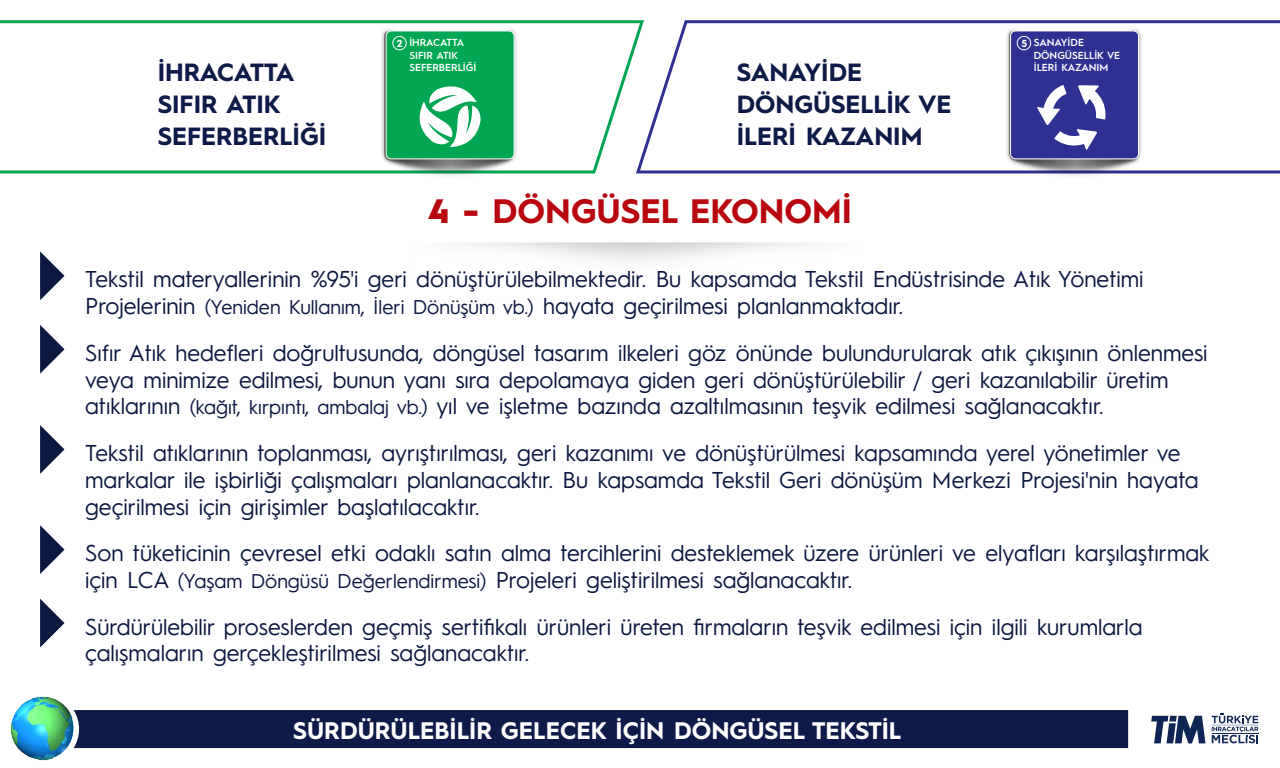
<style>
.page{position:relative;width:1280px;height:768px;background:#fff}
.page>*{position:absolute;margin:0;border:0;box-sizing:border-box;transform-origin:0 0}
.t1{font:700 34px "Hurme Geometric Sans 1";color:#b8070f}
.t2{font:700 25px/32px "Hurme Geometric Sans 1";color:#0e1a47}
.t3{font:700 24px "Hurme Geometric Sans 1";color:#fff}
.t4{font:23px/26.7px "Hurme Geometric Sans 1";color:#0c1840}
.t5{font:600 10.2px/12.3px "Hurme Geometric Sans 1";color:#fff}
.t6{font:700 10.2px "Hurme Geometric Sans 1";color:#fff}
.s1{font-weight:900}
.s2{font-size:20px}
</style>
<div class="page">
<div style="left:86px;top:710px;width:1042px;height:38px;background:#0e1b48"></div>
<img style="left:10px;top:696px;width:76px;height:65px">
<svg style="left:0;top:20px;width:634px;height:154px"></svg>
<svg style="left:634px;top:20px;width:646px;height:154px"></svg>
<svg style="left:40px;top:251px;width:24px;height:49px"></svg>
<svg style="left:40px;top:325px;width:24px;height:49px"></svg>
<svg style="left:40px;top:425px;width:24px;height:49px"></svg>
<svg style="left:40px;top:525px;width:24px;height:49px"></svg>
<svg style="left:40px;top:599px;width:24px;height:48px"></svg>
<img style="left:345px;top:20px;width:209px;height:156px">
<div style="left:386px;top:31px;width:128px;height:128px;background:#00a651;border-radius:5px"></div>
<div style="left:386px;top:30px;width:129px;height:129px;border:1px solid #fff;border-radius:5px"></div>
<div style="left:393px;top:36px;width:14px;height:14px;border:1px solid #fff;border-radius:50%"></div>
<svg style="left:419px;top:86px;width:62px;height:62px"></svg>
<img style="left:969px;top:20px;width:209px;height:156px">
<div style="left:1011px;top:31px;width:128px;height:128px;background:#2e3192;border-radius:5px"></div>
<div style="left:1010px;top:30px;width:129px;height:129px;border:1px solid #fff;border-radius:5px"></div>
<div style="left:1017px;top:36px;width:14px;height:14px;border:1px solid #fff;border-radius:50%"></div>
<svg style="left:1037px;top:85px;width:69px;height:65px"></svg>
<svg style="left:1151px;top:716px;width:54px;height:27px"></svg>
<svg style="left:1212px;top:714px;width:46px;height:30px"></svg>
<p class="t6" style="left:397px;top:36px;width:7px">2</p>
<p class="t5" style="left:1034px;top:36px;width:88px">SANAYİDE<br>DÖNGÜSELLİK VE<br>İLERİ KAZANIM</p>
<p class="t5" style="left:409px;top:36px;width:69px">İHRACATTA<br>SIFIR ATIK<br>SEFERBERLİĞİ</p>
<p class="t6" style="left:1021px;top:36px;width:7px">5</p>
<p class="t2" style="left:158px;top:54px;width:170px">İHRACATTA<br>SIFIR ATIK<br>SEFERBERLİĞİ</p>
<p class="t2" style="left:737px;top:54px;width:216px">SANAYİDE<br>DÖNGÜSELLİK VE<br>İLERİ KAZANIM</p>
<h1 class="t1" style="left:428px;top:187px;width:426px"><span class="s1">4 -</span> DÖNGÜSEL EKONOMİ</h1>
<p class="t4" style="left:85px;top:265px;width:1060px">Tekstil materyallerinin %95'i geri dönüştürülebilmektedir. Bu kapsamda Tekstil Endüstrisinde Atık Yönetimi<br>Projelerinin <span class="s2">(Yeniden Kullanım, İleri Dönüşüm vb.)</span> hayata geçirilmesi planlanmaktadır.</p>
<p class="t4" style="left:85px;top:338px;width:1124px">Sıfır Atık hedefleri doğrultusunda, döngüsel tasarım ilkeleri göz önünde bulundurularak atık çıkışının önlenmesi veya minimize edilmesi, bunun yanı sıra depolamaya giden geri dönüştürülebilir / geri kazanılabilir üretim atıklarının <span class="s2">(kağıt, kırpıntı, ambalaj vb.)</span> yıl ve işletme bazında azaltılmasının teşvik edilmesi sağlanacaktır.</p>
<p class="t4" style="left:85px;top:438px;width:1115px">Tekstil atıklarının toplanması, ayrıştırılması, geri kazanımı ve dönüştürülmesi kapsamında yerel yönetimler ve markalar ile işbirliği çalışmaları planlanacaktır. Bu kapsamda Tekstil Geri dönüşüm Merkezi Projesi'nin hayata geçirilmesi için girişimler başlatılacaktır.</p>
<p class="t4" style="left:85px;top:538px;width:1126px">Son tüketicinin çevresel etki odaklı satın alma tercihlerini desteklemek üzere ürünleri ve elyafları karşılaştırmak için LCA <span class="s2">(Yaşam Döngüsü Değerlendirmesi)</span> Projeleri geliştirilmesi sağlanacaktır.</p>
<p class="t4" style="left:85px;top:612px;width:1059px">Sürdürülebilir proseslerden geçmiş sertifikalı ürünleri üreten firmaların teşvik edilmesi için ilgili kurumlarla çalışmaların gerçekleştirilmesi sağlanacaktır.</p>
<p class="t3" style="left:293px;top:713px;width:610px">SÜRDÜRÜLEBİLİR GELECEK İÇİN DÖNGÜSEL TEKSTİL</p>
</div>
